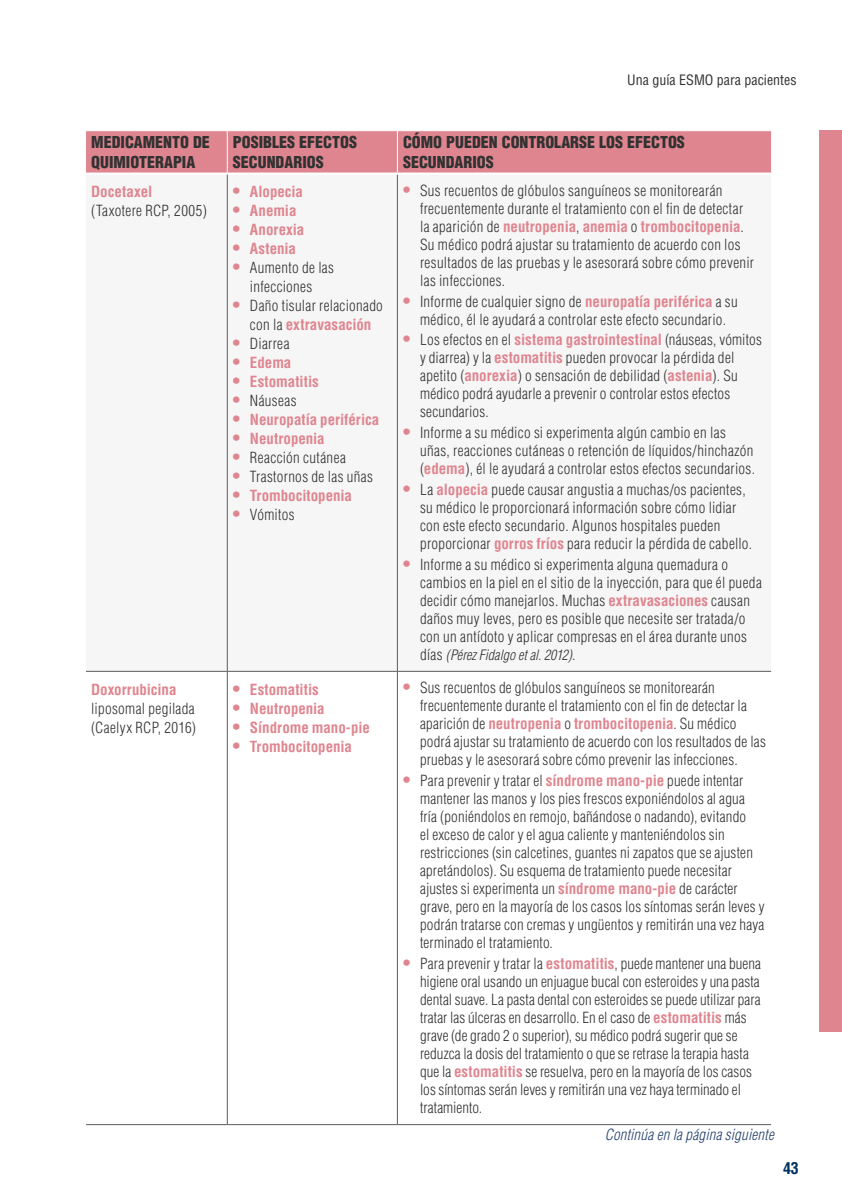
<style>
.page{position:relative;width:842px;height:1191px;background:#fff}
.page>*{position:absolute;margin:0;border:0;box-sizing:border-box;transform-origin:0 0}
.t1{font:900 condensed 16px/20px "Helvetica LT Std";color:#323232}
.t2{font:700 condensed 16px "Helvetica LT Std";color:#003161}
.t3{font:300 condensed 15px/18px "Helvetica LT Std";letter-spacing:.015em;color:#323232}
.t4{font:700 condensed 15px "Helvetica";letter-spacing:-.005em;color:#df858f}
.t5{font:italic 300 condensed 15px "Helvetica";letter-spacing:.015em;color:#1f3e6b}
.t6{font:italic 300 condensed 14px "Helvetica";color:#323232}
.t7{font:condensed 14px "Helvetica LT Std";color:#323232}
.s1{font-weight:700;font-size:17px;color:#df858f}
.s2{font-family:"Helvetica LT Std";font-weight:300;color:#323232}
.s3{font-family:"Helvetica";font-weight:700;color:#df858f}
.s4{font-family:"Helvetica LT Std";font-style:normal;font-size:15px}
.s5{font-family:"Helvetica LT Std";font-size:17px}
</style>
<div class="page">
<div style="left:819px;top:130px;width:23px;height:902px;background:#df858f"></div>
<div style="left:86px;top:131px;width:685px;height:41px;background:#df858f"></div>
<div style="left:86px;top:174px;width:685px;height:497px;background:#f6f6f6"></div>
<svg style="left:86px;top:672px;width:685px;height:454px"></svg>
<hr style="left:86px;top:1124px;width:141px;height:1px;background:#5b5b5b">
<hr style="left:227px;top:1124px;width:170px;height:1px;background:#5b5b5b">
<hr style="left:397px;top:1124px;width:374px;height:1px;background:#5b5b5b">
<hr style="left:227px;top:131px;width:1px;height:41px;background:#fff">
<hr style="left:397px;top:131px;width:1px;height:41px;background:#fff">
<hr style="left:397px;top:174px;width:1px;height:497px;background:#5b5b5b">
<hr style="left:397px;top:671px;width:1px;height:453px;background:#5b5b5b">
<hr style="left:227px;top:174px;width:1px;height:497px;background:#5b5b5b">
<hr style="left:227px;top:671px;width:1px;height:453px;background:#5b5b5b">
<hr style="left:86px;top:671px;width:141px;height:1px;background:#5b5b5b">
<hr style="left:227px;top:671px;width:170px;height:1px;background:#5b5b5b">
<hr style="left:397px;top:671px;width:374px;height:1px;background:#5b5b5b">
<p class="t7" style="left:627px;top:71px;width:171px">Una guía ESMO para pacientes</p>
<p class="t1" style="left:91px;top:132px;width:120px">MEDICAMENTO DE<br>QUIMIOTERAPIA</p>
<p class="t1" style="left:233px;top:132px;width:126px">POSIBLES EFECTOS<br>SECUNDARIOS</p>
<p class="t1" style="left:403px;top:132px;width:283px">CÓMO PUEDEN CONTROLARSE LOS EFECTOS<br>SECUNDARIOS</p>
<p class="t4" style="left:91px;top:182px;width:62px">Docetaxel</p>
<p class="t3" style="left:91px;top:201px;width:117px">(Taxotere RCP, 2005)</p>
<p class="t3" style="left:420px;top:181px;width:325px;text-indent:-17px"><span class="s1">•</span> Sus recuentos de glóbulos sanguíneos se monitorearán frecuentemente durante el tratamiento con el fin de detectar</p>
<p class="t4" style="left:420px;top:217px;width:325px"><span class="s2">la aparición de</span> neutropenia<span class="s2">,</span> anemia <span class="s2">o</span> trombocitopenia<span class="s2">.</span></p>
<p class="t3" style="left:420px;top:235px;width:335px">Su médico podrá ajustar su tratamiento de acuerdo con los resultados de las pruebas y le asesorará sobre cómo prevenir las infecciones.</p>
<p class="t3" style="left:403px;top:292px;width:336px;text-align:center"><span class="s1">•</span> Informe de cualquier signo de <span class="s3">neuropatía periférica</span> a su médico, él le ayudará a controlar este efecto secundario.</p>
<p class="t3" style="left:420px;top:331px;width:343px;text-indent:-17px"><span class="s1">•</span> Los efectos en el <span class="s3">sistema gastrointestinal</span> (náuseas, vómitos y diarrea) y la <span class="s3">estomatitis</span> pueden provocar la pérdida del apetito (<span class="s3">anorexia</span>) o sensación de debilidad (<span class="s3">astenia</span>). Su médico podrá ayudarle a prevenir o controlar estos efectos secundarios.</p>
<p class="t3" style="left:420px;top:424px;width:336px;text-indent:-17px"><span class="s1">•</span> Informe a su médico si experimenta algún cambio en las uñas, reacciones cutáneas o retención de líquidos/hinchazón (<span class="s3">edema</span>), él le ayudará a controlar estos efectos secundarios.</p>
<p class="t3" style="left:420px;top:480px;width:333px;text-indent:-17px"><span class="s1">•</span> La <span class="s3">alopecia</span> puede causar angustia a muchas/os pacientes, su médico le proporcionará información sobre cómo lidiar con este efecto secundario. Algunos hospitales pueden proporcionar <span class="s3">gorros fríos</span> para reducir la pérdida de cabello.</p>
<p class="t3" style="left:420px;top:555px;width:343px;text-indent:-17px"><span class="s1">•</span> Informe a su médico si experimenta alguna quemadura o cambios en la piel en el sitio de la inyección, para que él pueda decidir cómo manejarlos. Muchas <span class="s3">extravasaciones</span> causan daños muy leves, pero es posible que necesite ser tratada/o con un antídoto y aplicar compresas en el área durante unos</p>
<p class="t6" style="left:420px;top:646px;width:157px"><span class="s4">días</span> (Pérez Fidalgo et al. 2012)<span class="s4">.</span></p>
<p class="t4" style="left:233px;top:182px;width:72px"><span class="s5">•</span> Alopecia</p>
<p class="t4" style="left:233px;top:201px;width:65px"><span class="s5">•</span> Anemia</p>
<p class="t4" style="left:233px;top:220px;width:73px"><span class="s5">•</span> Anorexia</p>
<p class="t4" style="left:233px;top:239px;width:65px"><span class="s5">•</span> Astenia</p>
<p class="t3" style="left:233px;top:258px;width:103px;line-height:19px;text-align:center"><span class="s1">•</span> Aumento de las infecciones</p>
<p class="t3" style="left:233px;top:296px;width:151px"><span class="s1">•</span> Daño tisular relacionado</p>
<p class="t4" style="left:250px;top:315px;width:123px"><span class="s2">con la</span> extravasación</p>
<p class="t3" style="left:233px;top:334px;width:58px"><span class="s1">•</span> Diarrea</p>
<p class="t4" style="left:233px;top:353px;width:60px"><span class="s5">•</span> Edema</p>
<p class="t4" style="left:233px;top:372px;width:87px"><span class="s5">•</span> Estomatitis</p>
<p class="t3" style="left:233px;top:391px;width:65px"><span class="s1">•</span> Náuseas</p>
<p class="t4" style="left:233px;top:410px;width:148px"><span class="s5">•</span> Neuropatía periférica</p>
<p class="t4" style="left:233px;top:429px;width:93px"><span class="s5">•</span> Neutropenia</p>
<p class="t3" style="left:233px;top:448px;width:114px"><span class="s1">•</span> Reacción cutánea</p>
<p class="t3" style="left:233px;top:467px;width:141px"><span class="s1">•</span> Trastornos de las uñas</p>
<p class="t4" style="left:233px;top:486px;width:121px"><span class="s5">•</span> Trombocitopenia</p>
<p class="t3" style="left:233px;top:505px;width:63px"><span class="s1">•</span> Vómitos</p>
<p class="t4" style="left:91px;top:680px;width:87px">Doxorrubicina</p>
<p class="t3" style="left:91px;top:698px;width:106px;line-height:19px">liposomal pegilada (Caelyx RCP, 2016)</p>
<p class="t4" style="left:233px;top:680px;width:87px"><span class="s5">•</span> Estomatitis</p>
<p class="t4" style="left:233px;top:699px;width:93px"><span class="s5">•</span> Neutropenia</p>
<p class="t4" style="left:233px;top:718px;width:138px"><span class="s5">•</span> Síndrome mano-pie</p>
<p class="t4" style="left:233px;top:737px;width:121px"><span class="s5">•</span> Trombocitopenia</p>
<p class="t3" style="left:420px;top:679px;width:328px;text-indent:-17px"><span class="s1">•</span> Sus recuentos de glóbulos sanguíneos se monitorearán frecuentemente durante el tratamiento con el fin de detectar la</p>
<p class="t4" style="left:420px;top:714px;width:318px"><span class="s2">aparición de</span> neutropenia <span class="s2">o</span> trombocitopenia<span class="s2">. Su médico</span></p>
<p class="t3" style="left:420px;top:733px;width:347px">podrá ajustar su tratamiento de acuerdo con los resultados de las pruebas y le asesorará sobre cómo prevenir las infecciones.</p>
<p class="t3" style="left:420px;top:772px;width:346px;text-indent:-17px"><span class="s1">•</span> Para prevenir y tratar el <span class="s3">síndrome mano-pie</span> puede intentar mantener las manos y los pies frescos exponiéndolos al agua fría (poniéndolos en remojo, bañándose o nadando), evitando<br>el exceso de calor y el agua caliente y manteniéndolos sin restricciones (sin calcetines, guantes ni zapatos que se ajusten apretándolos). Su esquema de tratamiento puede necesitar ajustes si experimenta un <span class="s3">síndrome mano-pie</span> de carácter grave, pero en la mayoría de los casos los síntomas serán leves y podrán tratarse con cremas y ungüentos y remitirán una vez haya terminado el tratamiento.</p>
<p class="t3" style="left:420px;top:954px;width:342px;text-indent:-17px"><span class="s1">•</span> Para prevenir y tratar la <span class="s3">estomatitis</span>, puede mantener una buena higiene oral usando un enjuague bucal con esteroides y una pasta dental suave. La pasta dental con esteroides se puede utilizar para tratar las úlceras en desarrollo. En el caso de <span class="s3">estomatitis</span> más grave (de grado 2 o superior), su médico podrá sugerir que se reduzca la dosis del tratamiento o que se retrase la terapia hasta que la <span class="s3">estomatitis</span> se resuelva, pero en la mayoría de los casos los síntomas serán leves y remitirán una vez haya terminado el tratamiento.</p>
<p class="t5" style="left:605px;top:1125px;width:171px">Continúa en la página siguiente</p>
<p class="t2" style="left:783px;top:1158px;width:17px">43</p>
</div>
